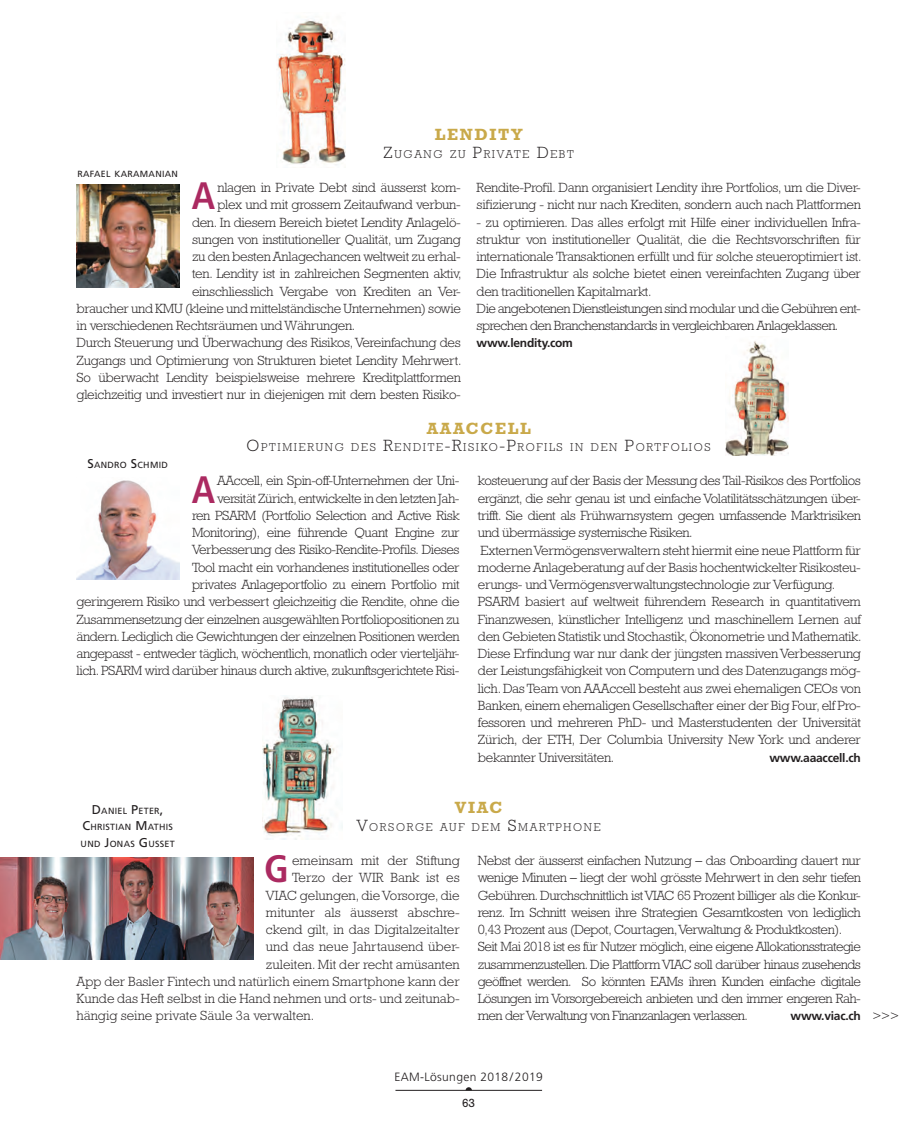
<style>
.page{position:relative;width:915px;height:1140px;background:#fff}
.page>*{position:absolute;margin:0;border:0;box-sizing:border-box;transform-origin:0 0}
.t1{font:700 condensed 38.25px "Frutiger LT";color:#ab2a61}
.t2{font:700 16.5px "Rockwell";letter-spacing:.1em;color:#c9a94a}
.t3{font:300 13.5px/17.2px "Rockwell";letter-spacing:-.02em;color:#231f20;text-align:justify}
.t4{font:300 13.5px "Rockwell";color:#231f20}
.t5{font:300 13.5px/17.2px "Rockwell";letter-spacing:-.04em;color:#231f20}
.t6{font:700 12px "Frutiger LT";letter-spacing:-.02em;color:#231f20}
.t7{font:300 12px "Frutiger LT";letter-spacing:.03em;color:#231f20}
.t8{font:12px "Rockwell";color:#231f20}
.t9{font:300 11.55px "Rockwell";letter-spacing:.145em;color:#231f20}
.t10{font:8.85px/16.5px "Frutiger LT";letter-spacing:.03em;color:#231f20;text-align:center}
.s1{font-size:16.5px}
.s2{font-size:12.75px}
</style>
<div class="page">
<img style="left:277px;top:19px;width:68px;height:146px">
<img style="left:725px;top:341px;width:63px;height:114px">
<img style="left:262px;top:697px;width:80px;height:142px">
<img style="left:77px;top:184px;width:102px;height:103px">
<img style="left:77px;top:480px;width:102px;height:100px">
<img style="left:0;top:857px;width:253px;height:102px">
<hr style="left:395px;top:1090px;width:147px;height:1px;background:#231f20">
<svg style="left:465px;top:1087px;width:7px;height:3px"></svg>
<p class="t10" style="left:77px;top:165px;width:102px">RAFAEL KARAMANIAN</p>
<p class="t2" style="left:434px;top:125px;width:89px">LENDITY</p>
<p class="t9" style="left:383px;top:147px;width:191px"><span class="s1">Z</span>UGANG ZU <span class="s1">P</span>RIVATE <span class="s1">D</span>EBT</p>
<p class="t1" style="left:192px;top:173px;width:25px">A</p>
<p class="t3" style="left:217px;top:179px;width:245px">nlagen in Private Debt sind äusserst kom-</p>
<p class="t3" style="left:217px;top:196px;width:245px">plex und mit grossem Zeitaufwand verbun-</p>
<p class="t3" style="left:192px;top:213px;width:270px">den. In diesem Bereich bietet Lendity Anlagelö-</p>
<p class="t3" style="left:192px;top:231px;width:270px">sungen von institutioneller Qualität, um Zugang</p>
<p class="t3" style="left:192px;top:248px;width:270px">zu den besten Anlagechancen weltweit zu erhal-</p>
<p class="t3" style="left:192px;top:265px;width:271px">ten. Lendity ist in zahlreichen Segmenten aktiv,</p>
<p class="t3" style="left:192px;top:282px;width:270px">einschliesslich Vergabe von Krediten an Ver-</p>
<p class="t3" style="left:77px;top:300px;width:385px">braucher und KMU (kleine und mittelständische Unternehmen) sowie</p>
<p class="t3" style="left:77px;top:317px;width:280px">in verschiedenen Rechtsräumen und Währungen.</p>
<p class="t3" style="left:77px;top:334px;width:386px">Durch Steuerung und Überwachung des Risikos, Vereinfachung des Zugangs und Optimierung von Strukturen bietet Lendity Mehrwert.<br>So überwacht Lendity beispielsweise mehrere Kreditplattformen gleichzeitig und investiert nur in diejenigen mit dem besten Risiko-</p>
<p class="t3" style="left:476px;top:179px;width:385px">Rendite-Profil. Dann organisiert Lendity ihre Portfolios, um die Diver&shy;sifizierung - nicht nur nach Krediten, sondern auch nach Plattformen</p>
<p class="t3" style="left:476px;top:213px;width:386px">- zu optimieren. Das alles erfolgt mit Hilfe einer individuellen Infra&shy;struktur von institutioneller Qualität, die die Rechtsvorschriften für internationale Transaktionen erfüllt und für solche steueroptimiert ist.<br>Die Infrastruktur als solche bietet einen vereinfachten Zugang über den traditionellen Kapitalmarkt.</p>
<p class="t5" style="left:476px;top:300px;width:385px">Die angebotenen Dienstleistungen sind modular und die Gebühren ent&shy;sprechen den Branchenstandards in vergleichbaren Anlageklassen.</p>
<p class="t6" style="left:476px;top:336px;width:98px">www.lendity.com</p>
<p class="t10" style="left:87px;top:456px;width:81px"><span class="s2">S</span>ANDRO <span class="s2">S</span>CHMID</p>
<p class="t2" style="left:426px;top:418px;width:105px">AAACCELL</p>
<p class="t9" style="left:246px;top:440px;width:465px"><span class="s1">O</span>PTIMIERUNG DES <span class="s1">R</span>ENDITE<span class="s1">-R</span>ISIKO<span class="s1">-P</span>ROFILS IN DEN <span class="s1">P</span>ORTFOLIOS</p>
<p class="t1" style="left:192px;top:467px;width:25px">A</p>
<p class="t3" style="left:77px;top:472px;width:384px;text-align:right">AAccell, ein Spin-off-Unternehmen der Uni-<br>versität Zürich, entwickelte in den letzten Jah-<br>ren PSARM (Portfolio Selection and Active Risk<br>Monitoring), eine führende Quant Engine zur<br>Verbesserung des Risiko-Rendite-Profils. Dieses<br>Tool macht ein vorhandenes institutionelles oder<br>privates Anlageportfolio zu einem Portfolio mit<br>geringerem Risiko und verbessert gleichzeitig die Rendite, ohne die Zusammensetzung der einzelnen ausgewählten Portfoliopositionen zu ändern. Lediglich die Gewichtungen der einzelnen Positionen werden angepasst - entweder täglich, wöchentlich, monatlich oder vierteljähr&shy;lich. PSARM wird darüber hinaus durch aktive, zukunftsgerichtete Risi-</p>
<p class="t3" style="left:477px;top:472px;width:384px">kosteuerung auf der Basis der Messung des Tail-Risikos des Portfolios ergänzt, die sehr genau ist und einfache Volatilitätsschätzungen über&shy;trifft. Sie dient als Frühwarnsystem gegen umfassende Marktrisiken und übermässige systemische Risiken.</p>
<p class="t3" style="left:477px;top:541px;width:384px">Externen Vermögensverwaltern steht hiermit eine neue Plattform für moderne Anlageberatung auf der Basis hochentwickelter Risikosteu&shy;erungs- und Vermögensverwaltungstechnologie zur Verfügung.</p>
<p class="t3" style="left:477px;top:593px;width:385px">PSARM basiert auf weltweit führendem Research in quantitativem Finanzwesen, künstlicher Intelligenz und maschinellem Lernen auf den Gebieten Statistik und Stochastik, Ökonometrie und Mathematik.<br>Diese Erfindung war nur dank der jüngsten massiven Verbesserung der Leistungsfähigkeit von Computern und des Datenzugangs mög&shy;lich. Das Team von AAAccell besteht aus zwei ehemaligen CEOs von Banken, einem ehemaligen Gesellschafter einer der Big Four, elf Pro&shy;fessoren und mehreren PhD- und Masterstudenten der Universität Zürich, der ETH, Der Columbia University New York und anderer bekannter Universitäten.</p>
<p class="t6" style="left:769px;top:750px;width:93px">www.aaaccell.ch</p>
<p class="t10" style="left:81px;top:802px;width:96px"><span class="s2">D</span>ANIEL <span class="s2">P</span>ETER<span class="s2">,<br>C</span>HRISTIAN <span class="s2">M</span>ATHIS<br>UND <span class="s2">J</span>ONAS <span class="s2">G</span>USSET</p>
<p class="t2" style="left:454px;top:798px;width:49px">VIAC</p>
<p class="t9" style="left:356px;top:820px;width:245px"><span class="s1">V</span>ORSORGE AUF DEM <span class="s1">S</span> MARTPHONE</p>
<p class="t1" style="left:264px;top:846px;width:26px">G</p>
<p class="t4" style="left:292px;top:853px;width:169px">emeinsam mit der Stiftung</p>
<p class="t4" style="left:292px;top:870px;width:169px">Terzo der WIR Bank ist es</p>
<p class="t4" style="left:266px;top:887px;width:195px">VIAC gelungen, die Vorsorge, die</p>
<p class="t4" style="left:266px;top:904px;width:195px">mitunter als äusserst abschre-</p>
<p class="t4" style="left:266px;top:922px;width:195px">ckend gilt, in das Digitalzeitalter</p>
<p class="t4" style="left:266px;top:939px;width:195px">und das neue Jahrtausend über-</p>
<p class="t4" style="left:266px;top:956px;width:195px">zuleiten. Mit der recht amüsanten</p>
<p class="t4" style="left:77px;top:973px;width:384px">App der Basler Fintech und natürlich einem Smartphone kann der</p>
<p class="t4" style="left:77px;top:991px;width:384px">Kunde das Heft selbst in die Hand nehmen und orts- und zeitunab-</p>
<p class="t4" style="left:77px;top:1008px;width:239px">hängig seine private Säule 3a verwalten.</p>
<p class="t3" style="left:477px;top:852px;width:384px">Nebst der äusserst einfachen Nutzung – das Onboarding dauert nur wenige Minuten – liegt der wohl grösste Mehrwert in den sehr tiefen Gebühren. Durchschnittlich ist VIAC 65 Prozent billiger als die Konkur&shy;renz. Im Schnitt weisen ihre Strategien Gesamtkosten von lediglich 0,43 Prozent aus (Depot, Courtagen, Verwaltung &amp; Produktkosten).</p>
<p class="t3" style="left:477px;top:938px;width:384px">Seit Mai 2018 ist es für Nutzer möglich, eine eigene Allokationsstrategie zusammenzustellen. Die Plattform VIAC soll darüber hinaus zusehends geöffnet werden. So könnten EAMs ihren Kunden einfache digitale Lösungen im Vorsorgebereich anbieten und den immer engeren Rah&shy;men der Verwaltung von Finanzanlagen verlassen.</p>
<p class="t6" style="left:790px;top:1009px;width:72px">www.viac.ch</p>
<p class="t3" style="left:872px;top:1007px;width:28px">&gt;&gt;&gt;</p>
<p class="t7" style="left:394px;top:1070px;width:150px">EAM-Lösungen 2018/ 2019</p>
<p class="t8" style="left:462px;top:1096px;width:15px">63</p>
</div>
